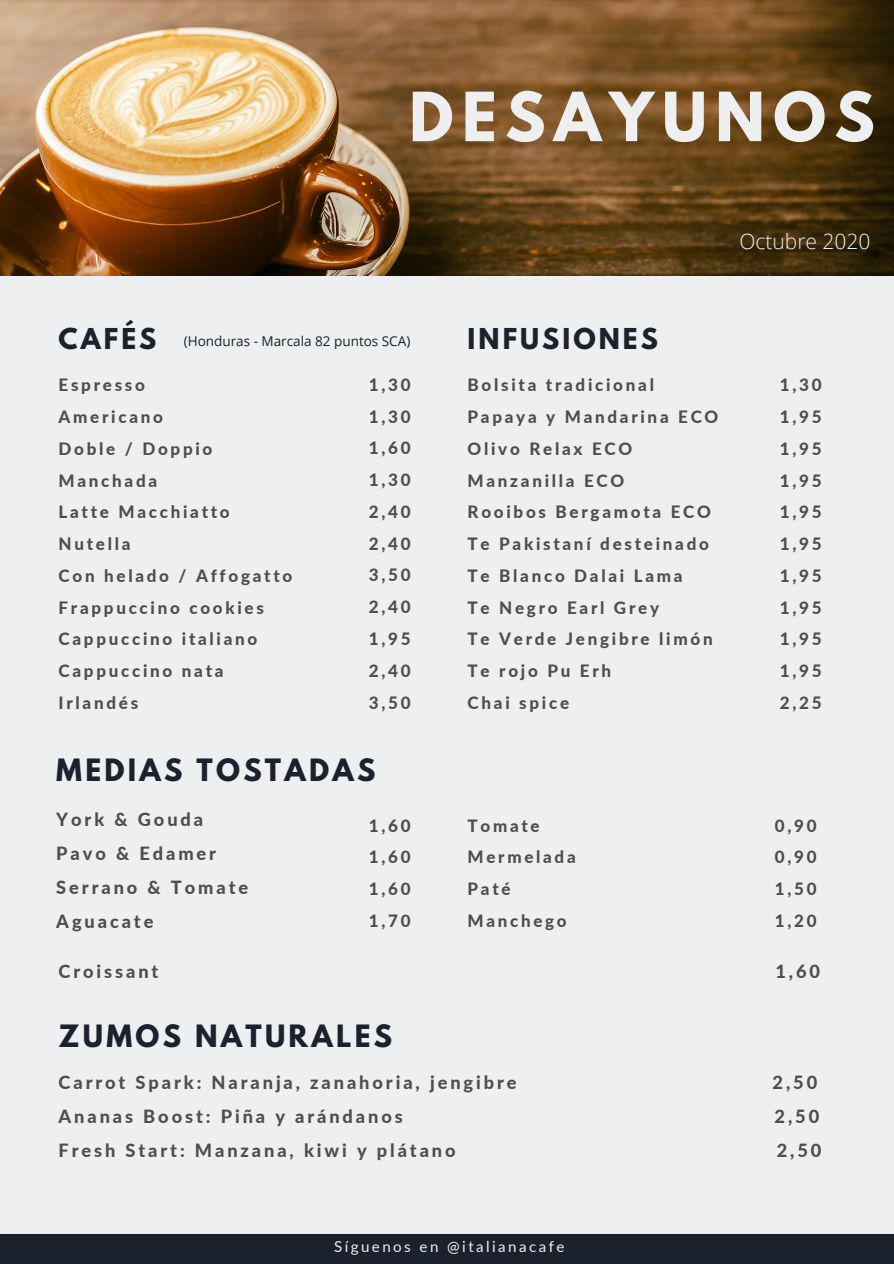
<style>
.page{position:relative;width:894px;height:1264px;background:#fff}
.page>*{position:absolute;margin:0;border:0;box-sizing:border-box;transform-origin:0 0}
.t1{font:700 60px "League Spartan";letter-spacing:.14em;color:#edeff0}
.t2{font:700 27.3px "League Spartan";letter-spacing:.12em;color:#1b222e}
.t3{font:700 25.5px "League Spartan";letter-spacing:.12em;color:#1b222e}
.t4{font:300 21px "Open Sans";color:#edeff0}
.t5{font:800 18.15px/33.9px "Lato";letter-spacing:.16em;color:#4d4f4d}
.t6{font:800 16.95px/31.8px "Lato";letter-spacing:.16em;color:#4d4f4d;text-align:justify}
.t7{font:15.15px "Lato";letter-spacing:.16em;color:#edeff0}
.t8{font:13.5px "Open Sans";color:#1b222e}
</style>
<div class="page">
<div style="left:0;top:0;width:893px;height:1263px;background:#edeff0"></div>
<div style="left:0;top:1234px;width:893px;height:29px;background:#1b222e"></div>
<img style="left:0;top:0;width:893px;height:275px">
<h1 class="t1" style="left:409px;top:87px;width:467px">DESAYUNOS</h1>
<h3 class="t3" style="left:59px;top:326px;width:99px">CAFÉS</h3>
<h3 class="t3" style="left:467px;top:326px;width:192px">INFUSIONES</h3>
<p class="t8" style="left:184px;top:332px;width:228px">(Honduras - Marcala 82 puntos SCA)</p>
<p class="t4" style="left:739px;top:226px;width:133px">Octubre 2020</p>
<p class="t6" style="left:59px;top:369px;width:235px;text-align:left">Espresso<br>Americano<br>Doble / Doppio<br>Manchada<br>Latte Macchiatto<br>Nutella<br>Con helado / Affogatto<br>Frappuccino cookies<br>Cappuccino italiano<br>Cappuccino nata<br>Irlandés</p>
<p class="t6" style="left:369px;top:368px;width:43px">1,30<br>1,30<br>1,60<br>1,30<br>2,40<br>2,40<br>3,50<br>2,40<br>1,95<br>2,40<br>3,50</p>
<p class="t6" style="left:467px;top:369px;width:252px;text-align:left">Bolsita tradicional<br>Papaya y Mandarina ECO<br>Olivo Relax ECO<br>Manzanilla ECO<br>Rooibos Bergamota ECO<br>Te Pakistaní desteinado<br>Te Blanco Dalai Lama<br>Te Negro Earl Grey<br>Te Verde Jengibre limón<br>Te rojo Pu Erh<br>Chai spice</p>
<p class="t6" style="left:779px;top:369px;width:43px">1,30<br>1,95<br>1,95<br>1,95<br>1,95<br>1,95<br>1,95<br>1,95<br>1,95<br>1,95<br>2,25</p>
<h2 class="t2" style="left:56px;top:756px;width:320px">MEDIAS TOSTADAS</h2>
<p class="t5" style="left:56px;top:801px;width:193px">York &amp; Gouda<br>Pavo &amp; Edamer<br>Serrano &amp; Tomate<br>Aguacate</p>
<p class="t6" style="left:369px;top:809px;width:43px">1,60<br>1,60<br>1,60<br>1,70</p>
<p class="t6" style="left:467px;top:809px;width:110px;text-align:left">Tomate<br>Mermelada<br>Paté<br>Manchego</p>
<p class="t6" style="left:774px;top:809px;width:43px">0,90<br>0,90<br>1,50<br>1,20</p>
<p class="t5" style="left:59px;top:953px;width:101px">Croissant</p>
<p class="t5" style="left:775px;top:953px;width:46px">1,60</p>
<h2 class="t2" style="left:59px;top:1022px;width:335px">ZUMOS NATURALES</h2>
<p class="t5" style="left:59px;top:1065px;width:459px">Carrot Spark: Naranja, zanahoria, jengibre</p>
<p class="t5" style="left:772px;top:1065px;width:46px">2,50</p>
<p class="t5" style="left:59px;top:1099px;width:346px">Ananas Boost: Piña y arándanos</p>
<p class="t5" style="left:774px;top:1099px;width:46px">2,50</p>
<p class="t5" style="left:59px;top:1133px;width:398px">Fresh Start: Manzana, kiwi y plátano</p>
<p class="t5" style="left:776px;top:1133px;width:46px">2,50</p>
<p class="t7" style="left:334px;top:1237px;width:232px">Síguenos en @italianacafe</p>
</div>
